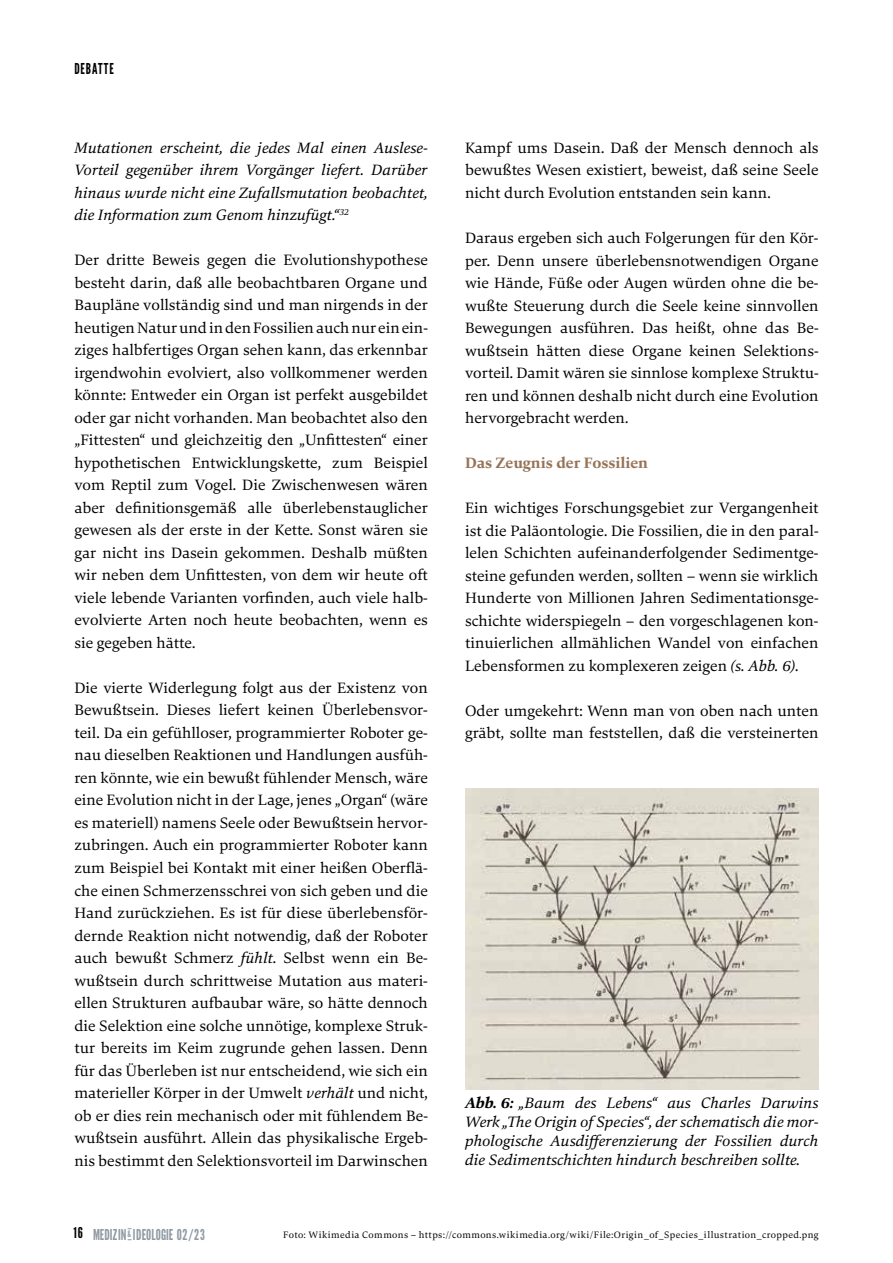
<style>
.page{position:relative;width:893px;height:1263px;background:#fff}
.page>*{position:absolute;margin:0;border:0;box-sizing:border-box;transform-origin:0 0}
.t1{font:15.75px/22.5px "Carat";color:#000;text-align:justify}
.t2{font:italic 15.75px/22.5px "Carat";color:#000;text-align:justify}
.t3{font:700 15.75px "Carat";color:#967458}
.t4{font:15px "League Gothic";letter-spacing:.01em;color:#909aa3;scale:.96 1}
.t5{font:15px "League Gothic";letter-spacing:.06em;color:#000;scale:.96 1}
.t6{font:14.85px "League Gothic";color:#000}
.t7{font:9.75px "Carat";letter-spacing:.045em;color:#000}
.s1{font-style:italic}
.s2{font-weight:700}
</style>
<div class="page">
<img style="left:465px;top:788px;width:354px;height:301px">
<p class="t5" style="left:74px;top:60px;width:43px">DEBATTE</p>
<p class="t2" style="left:74px;top:136px;width:355px">Mutationen erscheint, die jedes Mal einen Auslese-Vorteil gegenüber ihrem Vorgänger liefert. Darüber hinaus wurde nicht eine Zufallsmutation beobachtet, die Information zum Genom hinzufügt.“<sup>32</sup></p>
<p class="t1" style="left:74px;top:249px;width:355px">Der dritte Beweis gegen die Evolutionshypothese besteht darin, daß alle beobachtbaren Organe und Baupläne vollständig sind und man nirgends in der heutigen Natur und in den Fossilien auch nur ein ein&shy;ziges halbfertiges Organ sehen kann, das erkennbar irgendwohin evolviert, also vollkommener werden könnte: Entweder ein Organ ist perfekt ausgebildet oder gar nicht vorhanden. Man beobachtet also den „Fittesten“ und gleichzeitig den „Unfittesten“ einer hypothetischen Entwicklungskette, zum Beispiel vom Reptil zum Vogel. Die Zwischenwesen wären aber definitionsgemäß alle überlebenstauglicher gewesen als der erste in der Kette. Sonst wären sie gar nicht ins Dasein gekommen. Deshalb müßten wir neben dem Unfittesten, von dem wir heute oft viele lebende Varianten vorfinden, auch viele halb&shy;evolvierte Arten noch heute beobachten, wenn es sie gegeben hätte.</p>
<p class="t1" style="left:74px;top:676px;width:355px">Die vierte Widerlegung folgt aus der Existenz von Bewußtsein. Dieses liefert keinen Überlebensvor&shy;teil. Da ein gefühlloser, programmierter Roboter ge&shy;nau dieselben Reaktionen und Handlungen ausfüh&shy;ren könnte, wie ein bewußt fühlender Mensch, wäre eine Evolution nicht in der Lage, jenes „Organ“ (wäre es materiell) namens Seele oder Bewußtsein hervor&shy;zubringen. Auch ein programmierter Roboter kann zum Beispiel bei Kontakt mit einer heißen Oberflä&shy;che einen Schmerzensschrei von sich geben und die Hand zurückziehen. Es ist für diese überlebensför&shy;dernde Reaktion nicht notwendig, daß der Roboter auch bewußt Schmerz <span class="s1">fühlt</span>. Selbst wenn ein Be&shy;wußtsein durch schrittweise Mutation aus materi&shy;ellen Strukturen aufbaubar wäre, so hätte dennoch die Selektion eine solche unnötige, komplexe Struk&shy;tur bereits im Keim zugrunde gehen lassen. Denn für das Überleben ist nur entscheidend, wie sich ein materieller Körper in der Umwelt <span class="s1">verhält</span> und nicht, ob er dies rein mechanisch oder mit fühlendem Be&shy;wußtsein ausführt. Allein das physikalische Ergeb&shy;nis bestimmt den Selektionsvorteil im Darwinschen</p>
<p class="t1" style="left:465px;top:136px;width:355px">Kampf ums Dasein. Daß der Mensch dennoch als bewußtes Wesen existiert, beweist, daß seine Seele nicht durch Evolution entstanden sein kann.</p>
<p class="t1" style="left:465px;top:226px;width:355px">Daraus ergeben sich auch Folgerungen für den Kör&shy;per. Denn unsere überlebensnotwendigen Organe wie Hände, Füße oder Augen würden ohne die be&shy;wußte Steuerung durch die Seele keine sinnvollen Bewegungen ausführen. Das heißt, ohne das Be&shy;wußtsein hätten diese Organe keinen Selektions&shy;vorteil. Damit wären sie sinnlose komplexe Struktu&shy;ren und können deshalb nicht durch eine Evolution hervorgebracht werden.</p>
<p class="t3" style="left:465px;top:452px;width:184px">Das Zeugnis der Fossilien</p>
<p class="t1" style="left:465px;top:496px;width:355px">Ein wichtiges Forschungsgebiet zur Vergangenheit ist die Paläontologie. Die Fossilien, die in den paral&shy;lelen Schichten aufeinanderfolgender Sedimentge&shy;steine gefunden werden, sollten – wenn sie wirklich Hunderte von Millionen Jahren Sedimentationsge&shy;schichte widerspiegeln – den vorgeschlagenen kon&shy;tinuierlichen allmählichen Wandel von einfachen Lebensformen zu komplexeren zeigen <span class="s1">(s. Abb. 6)</span>.</p>
<p class="t1" style="left:465px;top:699px;width:355px">Oder umgekehrt: Wenn man von oben nach unten gräbt, sollte man feststellen, daß die versteinerten</p>
<p class="t2" style="left:465px;top:1093px;width:355px;line-height:18.9px"><span class="s2">Abb. 6:</span> „Baum des Lebens“ aus Charles Darwins Werk „The Origin of Species“, der schematisch die mor&shy;phologische Ausdifferenzierung der Fossilien durch die Sedimentschichten hindurch beschreiben sollte.</p>
<p class="t6" style="left:73px;top:1224px;width:11px">16</p>
<p class="t4" style="left:93px;top:1225px;width:118px">MEDIZIN<sup>&amp;</sup>I DEOLOGIE 02/23</p>
<p class="t7" style="left:283px;top:1229px;width:537px">Foto: Wikimedia Commons – https://commons.wikimedia.org/wiki/File:Origin_of_Species_illustration_cropped.png</p>
</div>
